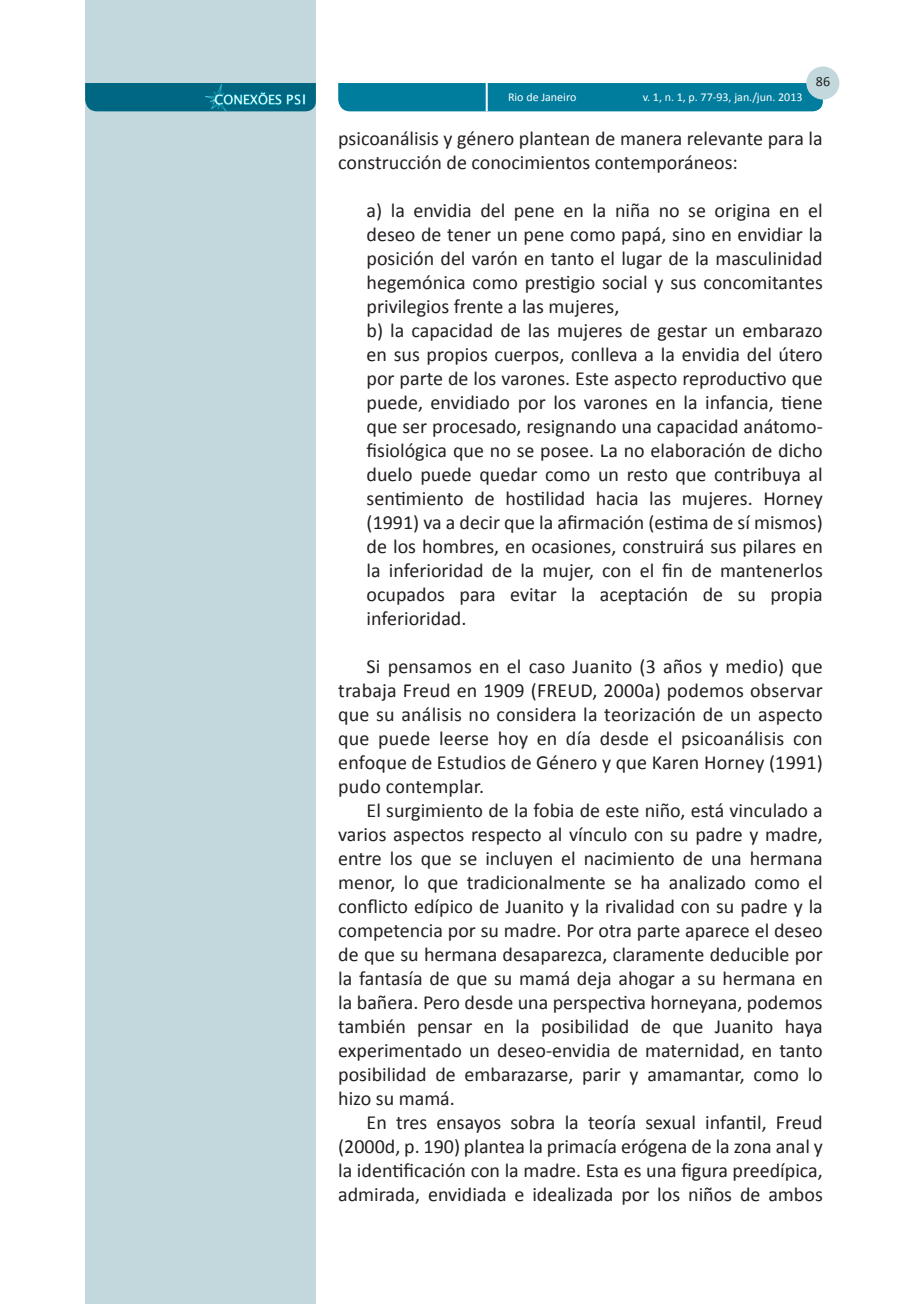
<style>
.page{position:relative;width:908px;height:1304px;background:#fff}
.page>*{position:absolute;margin:0;border:0;box-sizing:border-box;transform-origin:0 0}
.texto{font:20px/24px "Calibri";color:#231f20;text-align:justify}
.t1{font:14px "Calibri";color:#231f20}
.t2{font:12px "Calibri";color:#fff}
</style>
<div class="page">
<div style="left:85px;top:0;width:231px;height:1304px;background:#c2d8dc"></div>
<div style="left:85px;top:83px;width:231px;height:28px;background:#006783"></div>
<div style="left:338px;top:83px;width:484px;height:28px;background:#007c9d"></div>
<hr style="left:485px;top:83px;width:2px;height:28px;background:#fff">
<div style="left:806px;top:67px;width:33px;height:33px;background:#c2d8dc;border-radius:50%"></div>
<img style="left:205px;top:83px;width:102px;height:29px">
<p class="t1" style="left:815px;top:73px;width:16px">86</p>
<p class="t2" style="left:642px;top:90px;width:161px">v. 1, n. 1, p. 77-93, jan./jun. 2013</p>
<p class="t2" style="left:508px;top:90px;width:70px">Rio de Janeiro</p>
<p class="texto" style="left:338px;top:127px;width:486px">psicoanálisis y género plantean de manera relevante para la construcción de conocimientos contemporáneos:</p>
<p class="texto" style="left:366px;top:199px;width:457px">a) la envidia del pene en la niña no se origina en el deseo de tener un pene como papá, sino en envidiar la posición del varón en tanto el lugar de la masculinidad hegemónica como prestigio social y sus concomitantes privilegios frente a las mujeres,</p>
<p class="texto" style="left:366px;top:319px;width:457px">b) la capacidad de las mujeres de gestar un embarazo en sus propios cuerpos, conlleva a la envidia del útero por parte de los varones. Este aspecto reproductivo que puede, envidiado por los varones en la infancia, tiene que ser procesado, resignando una capacidad anátomo&shy;fisiológica que no se posee. La no elaboración de dicho duelo puede quedar como un resto que contribuya al sentimiento de hostilidad hacia las mujeres. Horney (1991) va a decir que la afirmación (estima de sí mismos) de los hombres, en ocasiones, construirá sus pilares en la inferioridad de la mujer, con el fin de mantenerlos ocupados para evitar la aceptación de su propia inferioridad.</p>
<p class="texto" style="left:338px;top:655px;width:486px;text-indent:28px">Si pensamos en el caso Juanito (3 años y medio) que trabaja Freud en 1909 (FREUD, 2000a) podemos observar que su análisis no considera la teorización de un aspecto que puede leerse hoy en día desde el psicoanálisis con enfoque de Estudios de Género y que Karen Horney (1991) pudo contemplar.</p>
<p class="texto" style="left:338px;top:799px;width:486px;text-indent:28px">El surgimiento de la fobia de este niño, está vinculado a varios aspectos respecto al vínculo con su padre y madre, entre los que se incluyen el nacimiento de una hermana menor, lo que tradicionalmente se ha analizado como el conflicto edípico de Juanito y la rivalidad con su padre y la competencia por su madre. Por otra parte aparece el deseo de que su hermana desaparezca, claramente deducible por la fantasía de que su mamá deja ahogar a su hermana en la bañera. Pero desde una perspectiva horneyana, podemos también pensar en la posibilidad de que Juanito haya experimentado un deseo-envidia de maternidad, en tanto posibilidad de embarazarse, parir y amamantar, como lo hizo su mamá.</p>
<p class="texto" style="left:338px;top:1111px;width:486px;text-indent:28px">En tres ensayos sobra la teoría sexual infantil, Freud (2000d, p. 190) plantea la primacía erógena de la zona anal y la identificación con la madre. Esta es una figura preedípica, admirada, envidiada e idealizada por los niños de ambos</p>
</div>
